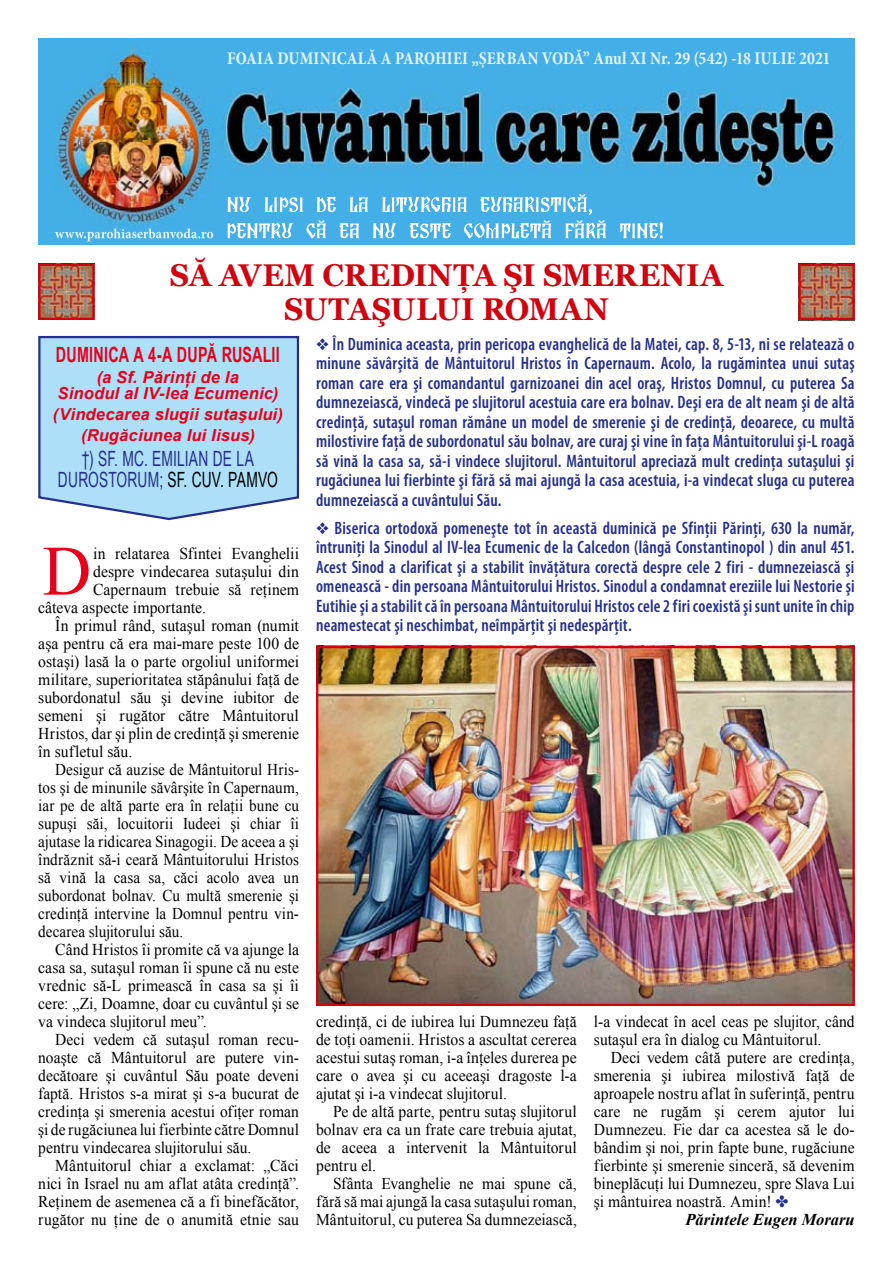
<style>
.page{position:relative;width:893px;height:1263px;background:#fff}
.page>*{position:absolute;margin:0;border:0;box-sizing:border-box;transform-origin:0 0}
.t1{font:70.8px "Times New Roman";color:#e60019;scale:.95 1}
.t2{font:700 31.5px/34.5px "Georgia";color:#d1010e;text-align:center;scale:.95 1}
.t3{font:21px/21px "Arial Narrow";letter-spacing:.015em;color:#242f8d;text-align:center;scale:.8 1}
.t4{font:700 21px "Arial Narrow";letter-spacing:.015em;color:#e60019;scale:.83 1}
.t5{font:600 condensed 18px/19.5px "Myriad Pro";letter-spacing:.015em;color:#242f8d;text-align:justify;scale:.95 1}
.t6{font:700 condensed 18px "Minion Pro";letter-spacing:.01em;color:#e2f3fc;scale:.94 1}
.t7{font:16.5px/18px "Times New Roman";letter-spacing:.005em;color:#000;text-align:justify;scale:.95 1}
.t8{font:16.5px/18px "Times New Roman";letter-spacing:.005em;color:#000;text-align:justify;scale:.94 1}
.t9{font:16.5px "Times New Roman";letter-spacing:.005em;color:#000;scale:.92 1}
.t10{font:italic 700 16.5px/16.5px "Arial";letter-spacing:.01em;color:#e60019;text-align:center}
.t11{font:italic 700 16.5px "Times New Roman";color:#000}
.s1{color:#000}
.s2{color:#242f8d}
</style>
<div class="page">
<img style="left:319px;top:649px;width:533px;height:354px">
<div style="left:316px;top:646px;width:539px;height:360px;border:2px solid #d1010e"></div>
<img style="left:41px;top:267px;width:51px;height:50px">
<div style="left:38px;top:264px;width:57px;height:56px;border:2px solid #d1010e"></div>
<img style="left:801px;top:267px;width:51px;height:50px">
<div style="left:798px;top:264px;width:57px;height:56px;border:2px solid #d1010e"></div>
<img style="left:38px;top:38px;width:817px;height:206px">
<svg style="left:55px;top:228px;width:158px;height:14px;background:#67beeb"></svg>
<svg style="left:227px;top:194px;width:436px;height:44px;background:#6dc0ec"></svg>
<svg style="left:38px;top:335px;width:262px;height:186px;background:#addaf4"></svg>
<p class="t6" style="left:227px;top:47px;width:643px">FOAIA DUMINICALĂ A PAROHIEI „ŞERBAN VODĂ” Anul XI Nr. 29 (542) -18 IULIE 2021</p>
<h2 class="t2" style="left:170px;top:258px;width:584px">SĂ AVEM CREDINŢA ŞI SMERENIA<br>SUTAŞULUI ROMAN</h2>
<p class="t4" style="left:56px;top:339px;width:271px">DUMINICA A 4-A DUPĂ RUSALII</p>
<p class="t10" style="left:58px;top:369px;width:222px">(a Sf. Părinţi de la<br>Sinodul al IV-lea Ecumenic)</p>
<p class="t10" style="left:53px;top:404px;width:232px;line-height:20.7px">(Vindecarea slugii sutaşului) (Rugăciunea lui Iisus)</p>
<p class="t3" style="left:58px;top:447px;width:276px">†) SF. MC. EMILIAN DE LA<br>DUROSTORUM; <span class="s1">SF. CUV. PAMVO</span></p>
<h1 class="t1" style="left:43px;top:523px;width:53px">D</h1>
<p class="t7" style="left:93px;top:544px;width:218px">in relatarea Sfintei Evanghelii</p>
<p class="t7" style="left:93px;top:562px;width:218px">despre vindecarea sutaşului din</p>
<p class="t7" style="left:93px;top:580px;width:218px">Capernaum trebuie să reţinem</p>
<p class="t7" style="left:38px;top:598px;width:178px">câteva aspecte importante.</p>
<p class="t7" style="left:55px;top:616px;width:258px">În primul rând, sutaşul roman (numit</p>
<p class="t7" style="left:38px;top:634px;width:276px">aşa pentru că era mai-mare peste 100 de</p>
<p class="t7" style="left:38px;top:652px;width:276px">ostaşi) lasă la o parte orgoliul uniformei</p>
<p class="t7" style="left:38px;top:670px;width:276px">militare, superioritatea stăpânului faţă de</p>
<p class="t7" style="left:38px;top:688px;width:276px">subordonatul său şi devine iubitor de</p>
<p class="t7" style="left:38px;top:706px;width:276px">semeni şi rugător către Mântuitorul</p>
<p class="t7" style="left:38px;top:724px;width:276px">Hristos, dar şi plin de credinţă şi smerenie</p>
<p class="t7" style="left:38px;top:742px;width:101px">în sufletul său.</p>
<p class="t9" style="left:55px;top:758px;width:266px">Desigur că auzise de Mântuitorul Hris-</p>
<p class="t9" style="left:38px;top:776px;width:285px">tos şi de minunile săvârşite în Capernaum,</p>
<p class="t9" style="left:38px;top:794px;width:285px">iar pe de altă parte era în relaţii bune cu</p>
<p class="t9" style="left:38px;top:812px;width:285px">supuşi săi, locuitorii Iudeei şi chiar îi</p>
<p class="t9" style="left:38px;top:830px;width:285px">ajutase la ridicarea Sinagogii. De aceea a şi</p>
<p class="t9" style="left:38px;top:848px;width:285px">îndrăznit să-i ceară Mântuitorului Hristos</p>
<p class="t9" style="left:38px;top:866px;width:285px">să vină la casa sa, căci acolo avea un</p>
<p class="t9" style="left:38px;top:884px;width:285px">subordonat bolnav. Cu multă smerenie şi</p>
<p class="t9" style="left:38px;top:902px;width:285px">credinţă intervine la Domnul pentru vin-</p>
<p class="t9" style="left:38px;top:920px;width:159px">decarea slujitorului său.</p>
<p class="t7" style="left:55px;top:940px;width:258px">Când Hristos îi promite că va ajunge la</p>
<p class="t7" style="left:38px;top:958px;width:276px">casa sa, sutaşul roman îi spune că nu este</p>
<p class="t7" style="left:38px;top:976px;width:276px">vrednic să-L primească în casa sa şi îi</p>
<p class="t7" style="left:38px;top:994px;width:276px">cere: „Zi, Doamne, doar cu cuvântul şi se</p>
<p class="t7" style="left:38px;top:1012px;width:179px">va vindeca slujitorul meu”.</p>
<p class="t8" style="left:55px;top:1030px;width:261px">Deci vedem că sutaşul roman recu-</p>
<p class="t8" style="left:38px;top:1048px;width:279px">noaşte că Mântuitorul are putere vin-</p>
<p class="t8" style="left:38px;top:1066px;width:279px">decătoare şi cuvântul Său poate deveni</p>
<p class="t8" style="left:38px;top:1084px;width:279px">faptă. Hristos s-a mirat şi s-a bucurat de</p>
<p class="t8" style="left:38px;top:1102px;width:279px">credinţa şi smerenia acestui ofiţer roman</p>
<p class="t8" style="left:38px;top:1120px;width:279px">şi de rugăciunea lui fierbinte către Domnul</p>
<p class="t8" style="left:38px;top:1138px;width:228px">pentru vindecarea slujitorului său.</p>
<p class="t7" style="left:55px;top:1156px;width:258px">Mântuitorul chiar a exclamat: „Căci</p>
<p class="t7" style="left:38px;top:1174px;width:276px">nici în Israel nu am aflat atâta credinţă”.</p>
<p class="t7" style="left:38px;top:1192px;width:276px">Reţinem de asemenea că a fi binefăcător,</p>
<p class="t7" style="left:38px;top:1210px;width:276px">rugător nu ţine de o anumită etnie sau</p>
<p class="t5" style="left:316px;top:334px;width:568px">❖ În Duminica aceasta, prin pericopa evanghelică de la Matei, cap. 8, 5-13, ni se relatează o minune săvârşită de Mântuitorul Hristos în Capernaum. Acolo, la rugămintea unui sutaş roman care era şi comandantul garnizoanei din acel oraş, Hristos Domnul, cu puterea Sa dumnezeiască, vindecă pe slujitorul acestuia care era bolnav. Deşi era de alt neam şi de altă credinţă, sutaşul roman rămâne un model de smerenie şi de credinţă, deoarece, cu multă milostivire faţă de subordonatul său bolnav, are curaj şi vine în faţa Mântuitorului şi-L roagă să vină la casa sa, să-i vindece slujitorul. Mântuitorul apreciază mult credinţa sutaşului şi rugăciunea lui fierbinte şi fără să mai ajungă la casa acestuia, i-a vindecat sluga cu puterea dumnezeiască a cuvântului Său.</p>
<p class="t5" style="left:316px;top:518px;width:568px">❖ Biserica ortodoxă pomeneşte tot în această duminică pe Sfinţii Părinţi, 630 la număr, întruniţi la Sinodul al IV-lea Ecumenic de la Calcedon (lângă Constantinopol ) din anul 451.<br>Acest Sinod a clarificat şi a stabilit învăţătura corectă despre cele 2 firi - dumnezeiască şi omenească - din persoana Mântuitorului Hristos. Sinodul a condamnat ereziile lui Nestorie şi Eutihie şi a stabilit că în persoana Mântuitorului Hristos cele 2 firi coexistă şi sunt unite în chip neamestecat şi neschimbat, neîmpărţit şi nedespărţit.</p>
<p class="t7" style="left:316px;top:1012px;width:276px">credinţă, ci de iubirea lui Dumnezeu faţă de toţi oamenii. Hristos a ascultat cererea acestui sutaş roman, i-a înţeles durerea pe care o avea şi cu aceeaşi dragoste l-a ajutat şi i-a vindecat slujitorul.</p>
<p class="t7" style="left:316px;top:1102px;width:276px;text-indent:17px">Pe de altă parte, pentru sutaş slujitorul bolnav era ca un frate care trebuia ajutat, de aceea a intervenit la Mântuitorul pentru el.</p>
<p class="t8" style="left:316px;top:1174px;width:279px;text-indent:17px">Sfânta Evanghelie ne mai spune că, fără să mai ajungă la casa sutaşului roman, Mântuitorul, cu puterea Sa dumnezeiască,</p>
<p class="t8" style="left:594px;top:1012px;width:279px">l-a vindecat în acel ceas pe slujitor, când sutaşul era în dialog cu Mântuitorul.</p>
<p class="t7" style="left:611px;top:1048px;width:258px">Deci vedem câtă putere are credinţa,</p>
<p class="t7" style="left:594px;top:1066px;width:276px">smerenia şi iubirea milostivă faţă de</p>
<p class="t7" style="left:594px;top:1084px;width:276px">aproapele nostru aflat în suferinţă, pentru</p>
<p class="t7" style="left:594px;top:1102px;width:276px">care ne rugăm şi cerem ajutor lui</p>
<p class="t7" style="left:594px;top:1120px;width:276px">Dumnezeu. Fie dar ca acestea să le do-</p>
<p class="t7" style="left:594px;top:1138px;width:276px">bândim şi noi, prin fapte bune, rugăciune</p>
<p class="t7" style="left:594px;top:1156px;width:276px">fierbinte şi smerenie sinceră, să devenim</p>
<p class="t7" style="left:594px;top:1174px;width:276px">bineplăcuţi lui Dumnezeu, spre Slava Lui</p>
<p class="t7" style="left:594px;top:1192px;width:206px">şi mântuirea noastră. Amin! <span class="s2">✤</span></p>
<p class="t11" style="left:686px;top:1208px;width:171px">Părintele Eugen Moraru</p>
</div>
